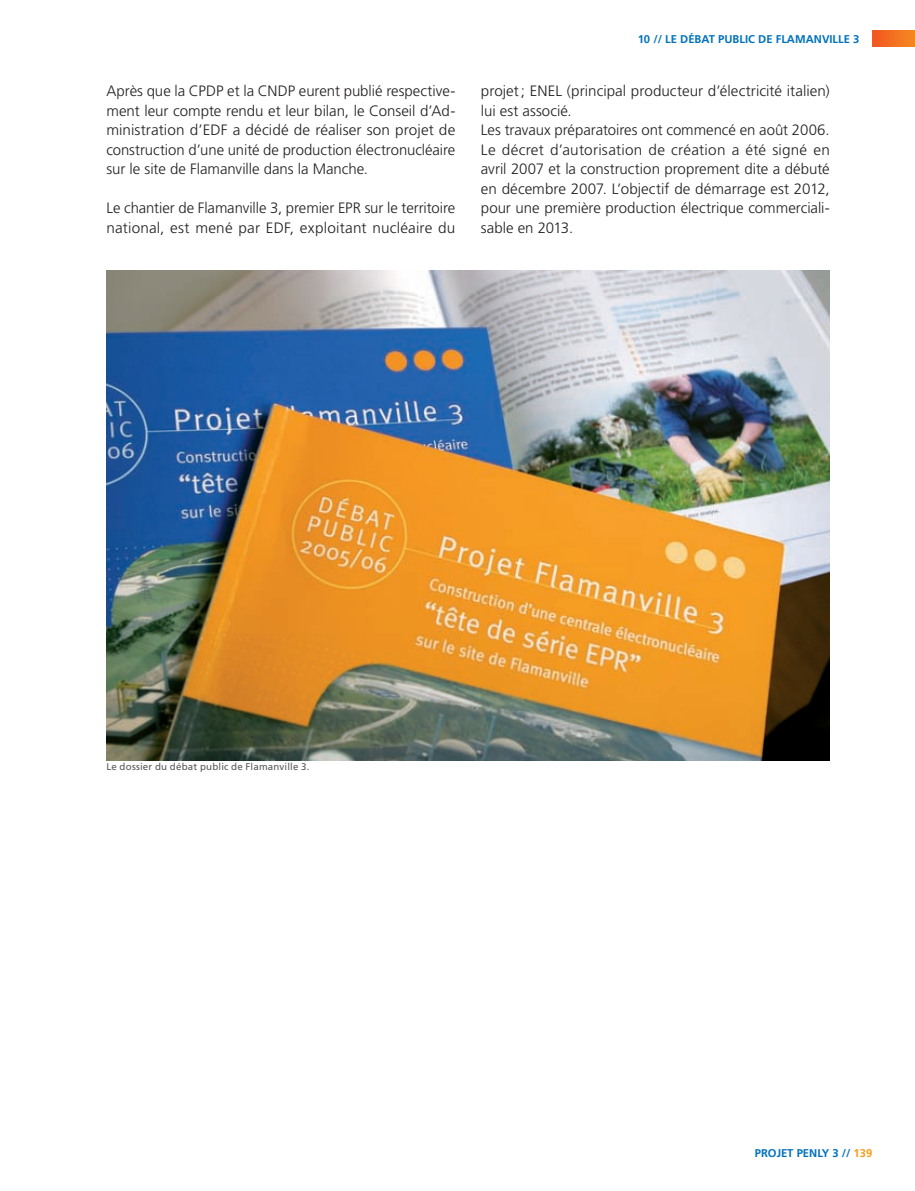
<style>
.page{position:relative;width:915px;height:1191px;background:#fff}
.page>*{position:absolute;margin:0;border:0;box-sizing:border-box;transform-origin:0 0}
.t1{font:300 15px/19.5px "Frutiger LT Std";color:#231f20}
.t2{font:700 11.25px "Frutiger LT Std";color:#0072bc}
.t3{font:9.75px "Frutiger LT Std";letter-spacing:.02em;color:#57585a}
.s1{color:#f89c1c}
</style>
<div class="page">
<svg style="left:872px;top:31px;width:42px;height:15px"></svg>
<img style="left:107px;top:270px;width:722px;height:490px">
<p class="t1" style="left:106px;top:82px;width:350px;text-align:justify">Après que la CPDP et la CNDP eurent publié respective&shy;ment leur compte rendu et leur bilan, le Conseil d’Ad&shy;ministration d’EDF a décidé de réaliser son projet de construction d’une unité de production électronucléaire sur le site de Flamanville dans la Manche.</p>
<p class="t1" style="left:106px;top:199px;width:350px">Le chantier de Flamanville 3, premier EPR sur le territoire national, est mené par EDF, exploitant nucléaire du</p>
<p class="t2" style="left:637px;top:32px;width:202px">10 // LE DÉBAT PUBLIC DE FLAMANVILLE</p>
<p class="t2" style="left:853px;top:32px;width:8px">3</p>
<p class="t1" style="left:480px;top:82px;width:350px">projet; ENEL (principal producteur d’électricité italien) lui est associé.<br>Les travaux préparatoires ont commencé en août 2006.<br>Le décret d’autorisation de création a été signé en avril 2007 et la construction proprement dite a débuté en décembre 2007. L’objectif de démarrage est 2012, pour une première production électrique commerciali&shy;sable en 2013.</p>
<p class="t3" style="left:106px;top:761px;width:204px">Le dossier du débat public de Flamanville 3.</p>
<p class="t2" style="left:754px;top:1146px;width:119px">PROJET PENLY 3 // <span class="s1">139</span></p>
</div>
